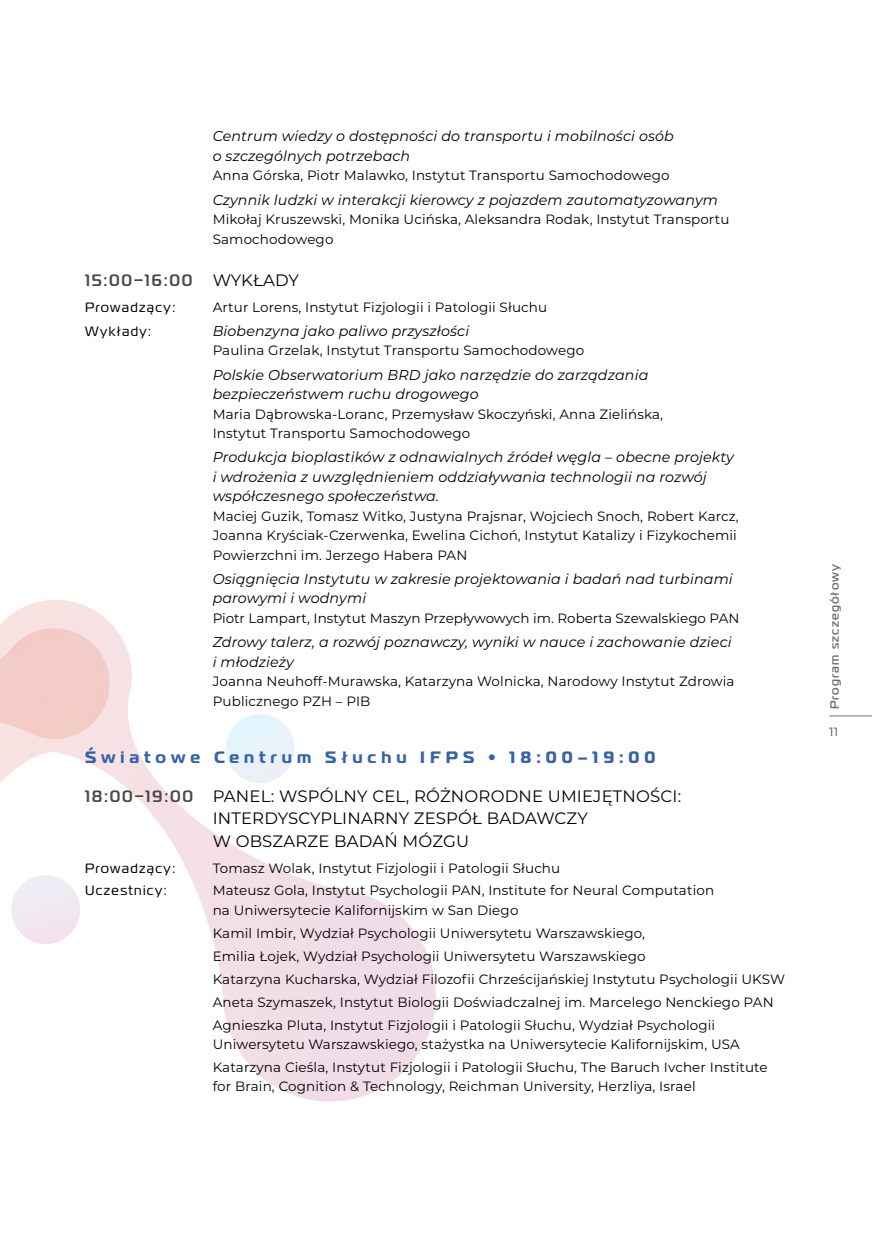
<style>
.page{position:relative;width:872px;height:1255px;background:#fff}
.page>*{position:absolute;margin:0;border:0;box-sizing:border-box;transform-origin:0 0}
.session{font:16.5px/22.5px "Montserrat";letter-spacing:.01em;color:#000}
.Place_02{font:700 16.5px "Magistral";letter-spacing:.3em;color:#3363ac}
.session-2{font:500 16.5px "Magistral";letter-spacing:.1em;color:#4a4a49}
.title_wyklad{font:italic 14.25px/19.5px "Montserrat";letter-spacing:.01em;color:#000}
.uczestnik_konsultant{font:13.5px/19.5px "Montserrat";letter-spacing:.01em;color:#000}
.Uczestnicy_02{font:13.5px/19.5px "Montserrat";letter-spacing:.01em;color:#000}
.prowadzacy{font:13.5px "Montserrat";letter-spacing:.01em;color:#000}
.prowadzacy-2{font:13.5px "Magistral";letter-spacing:.1em;color:#000}
.Uczestnicy_02-2{font:13.5px "Magistral";letter-spacing:.1em;color:#000}
.title_wyklad-2{font:13.5px "Magistral";letter-spacing:.1em;color:#000}
.Naglowek_PL{font:500 12px "Magistral";letter-spacing:.1em;color:#706f6f}
.t1{font:500 12px "Montserrat";color:#706f6f}
.s1{font-family:"Montserrat";font-weight:400;color:#000}
.s2{font-family:"Magistral";font-weight:500;color:#4a4a49}
</style>
<div class="page">
<hr style="left:829px;top:715px;width:43px;height:1px;background:#706f6f">
<svg style="left:32px;top:631px;width:404px;height:470px"></svg>
<div style="left:226px;top:714px;width:69px;height:69px;background:#e8f2fa;border-radius:35px"></div>
<div style="left:11px;top:875px;width:69px;height:69px;background:#f1e9f2;border-radius:35px"></div>
<svg style="left:0;top:600px;width:117px;height:230px"></svg>
<p class="title_wyklad" style="left:213px;top:126px;width:463px">Centrum wiedzy o dostępności do transportu i mobilności osób o szczególnych potrzebach</p>
<p class="uczestnik_konsultant" style="left:213px;top:165px;width:458px">Anna Górska, Piotr Malawko, Instytut Transportu Samochodowego</p>
<p class="title_wyklad" style="left:213px;top:189px;width:507px">Czynnik ludzki w interakcji kierowcy z pojazdem zautomatyzowanym</p>
<p class="uczestnik_konsultant" style="left:213px;top:209px;width:518px">Mikołaj Kruszewski, Monika Ucińska, Aleksandra Rodak, Instytut Transportu<br>Samochodowego</p>
<p class="session-2" style="left:85px;top:270px;width:215px">15:00–16:00 <span class="s1">WYKŁADY</span></p>
<p class="prowadzacy-2" style="left:85px;top:299px;width:92px">Prowadzący:</p>
<p class="prowadzacy" style="left:213px;top:297px;width:336px">Artur Lorens, Instytut Fizjologii i Patologii Słuchu</p>
<p class="title_wyklad-2" style="left:85px;top:323px;width:68px">Wykłady:</p>
<p class="title_wyklad" style="left:213px;top:320px;width:258px">Biobenzyna jako paliwo przyszłości</p>
<p class="uczestnik_konsultant" style="left:213px;top:340px;width:373px">Paulina Grzelak, Instytut Transportu Samochodowego</p>
<p class="title_wyklad" style="left:213px;top:364px;width:437px">Polskie Obserwatorium BRD jako narzędzie do zarządzania bezpieczeństwem ruchu drogowego</p>
<p class="uczestnik_konsultant" style="left:213px;top:403px;width:452px">Maria Dąbrowska-Loranc, Przemysław Skoczyński, Anna Zielińska,<br>Instytut Transportu Samochodowego</p>
<p class="title_wyklad" style="left:213px;top:447px;width:523px">Produkcja bioplastików z odnawialnych źródeł węgla – obecne projekty i wdrożenia z uwzględnieniem oddziaływania technologii na rozwój współczesnego społeczeństwa.</p>
<p class="uczestnik_konsultant" style="left:213px;top:505px;width:527px">Maciej Guzik, Tomasz Witko, Justyna Prajsnar, Wojciech Snoch, Robert Karcz,<br>Joanna Kryściak-Czerwenka, Ewelina Cichoń, Instytut Katalizy i Fizykochemii<br>Powierzchni im. Jerzego Habera PAN</p>
<p class="title_wyklad" style="left:213px;top:568px;width:521px">Osiągnięcia Instytutu w zakresie projektowania i badań nad turbinami parowymi i wodnymi</p>
<p class="uczestnik_konsultant" style="left:213px;top:608px;width:528px">Piotr Lampart, Instytut Maszyn Przepływowych im. Roberta Szewalskiego PAN</p>
<p class="title_wyklad" style="left:213px;top:632px;width:520px">Zdrowy talerz, a rozwój poznawczy, wyniki w nauce i zachowanie dzieci i młodzieży</p>
<p class="uczestnik_konsultant" style="left:213px;top:671px;width:523px">Joanna Neuhoff-Murawska, Katarzyna Wolnicka, Narodowy Instytut Zdrowia<br>Publicznego PZH – PIB</p>
<p class="Place_02" style="left:85px;top:746px;width:572px">Światowe Centrum Słuchu IFPS • 18:00–19:00</p>
<p class="session" style="left:213px;top:784px;width:470px;text-indent:-128px"><span class="s2">18:00–19:00</span> PANEL: WSPÓLNY CEL, RÓŻNORODNE UMIEJĘTNOŚCI:<br>INTERDYSCYPLINARNY ZESPÓŁ BADAWCZY<br>W OBSZARZE BADAŃ MÓZGU</p>
<p class="prowadzacy-2" style="left:85px;top:859px;width:92px">Prowadzący:</p>
<p class="prowadzacy" style="left:213px;top:858px;width:349px">Tomasz Wolak, Instytut Fizjologii i Patologii Słuchu</p>
<p class="Uczestnicy_02-2" style="left:85px;top:882px;width:83px">Uczestnicy:</p>
<p class="Uczestnicy_02" style="left:213px;top:880px;width:503px">Mateusz Gola, Instytut Psychologii PAN, Institute for Neural Computation na Uniwersytecie Kalifornijskim w San Diego</p>
<p class="uczestnik_konsultant" style="left:213px;top:922px;width:434px">Kamil Imbir, Wydział Psychologii Uniwersytetu Warszawskiego,</p>
<p class="uczestnik_konsultant" style="left:213px;top:945px;width:434px">Emilia Łojek, Wydział Psychologii Uniwersytetu Warszawskiego</p>
<p class="uczestnik_konsultant" style="left:213px;top:968px;width:574px">Katarzyna Kucharska, Wydział Filozofii Chrześcijańskiej Instytutu Psychologii UKSW</p>
<p class="uczestnik_konsultant" style="left:213px;top:991px;width:562px">Aneta Szymaszek, Instytut Biologii Doświadczalnej im. Marcelego Nenckiego PAN</p>
<p class="uczestnik_konsultant" style="left:213px;top:1014px;width:529px">Agnieszka Pluta, Instytut Fizjologii i Patologii Słuchu, Wydział Psychologii<br>Uniwersytetu Warszawskiego, stażystka na Uniwersytecie Kalifornijskim, USA</p>
<p class="uczestnik_konsultant" style="left:213px;top:1056px;width:556px">Katarzyna Cieśla, Instytut Fizjologii i Patologii Słuchu, The Baruch Ivcher Institute for Brain, Cognition &amp; Technology, Reichman University, Herzliya, Israel</p>
<p class="Naglowek_PL" style="left:827px;top:709px;width:147px;rotate:-90deg">Program szczegółowy</p>
<p class="t1" style="left:829px;top:723px;width:10px">11</p>
</div>
